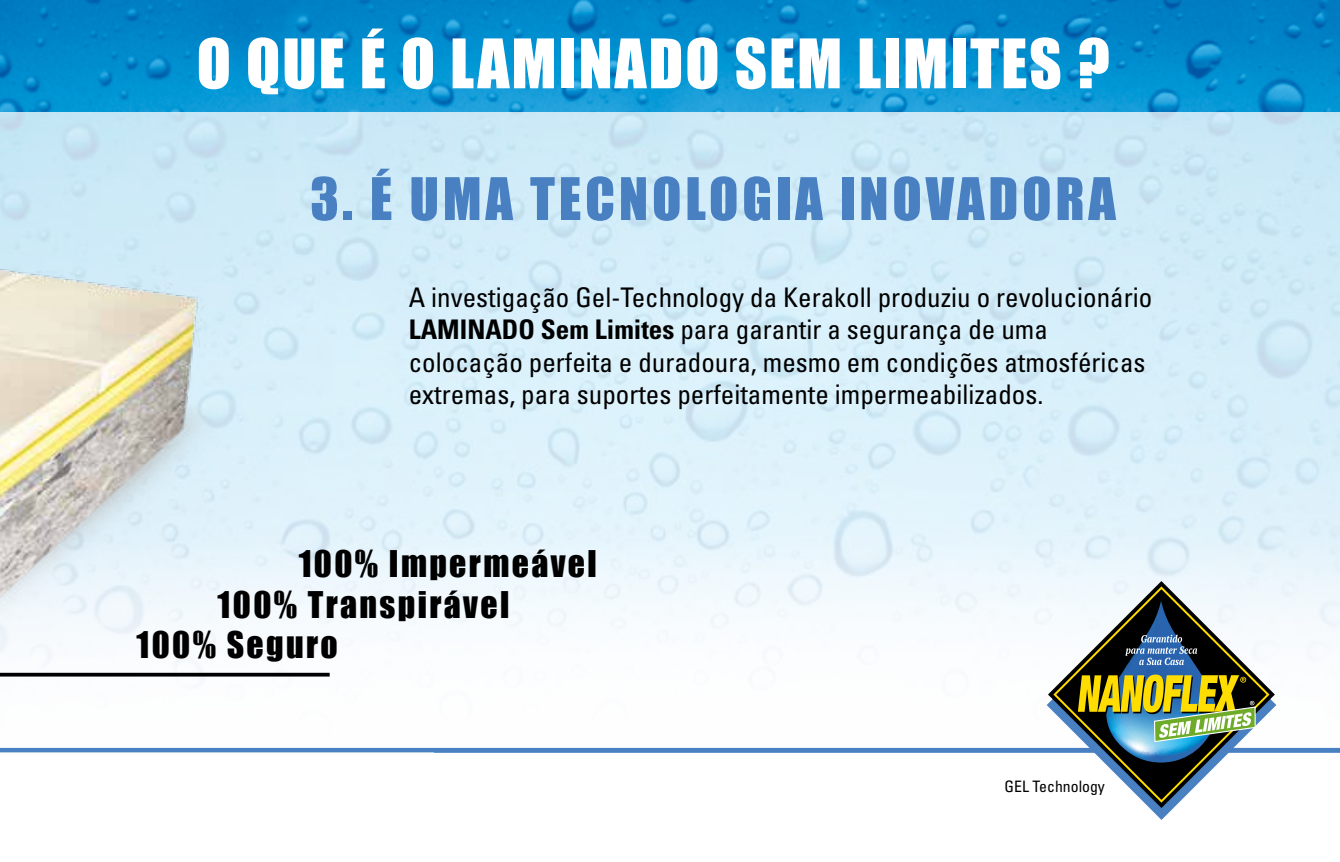
<style>
.page{position:relative;width:1340px;height:862px;background:#fff}
.page>*{position:absolute;margin:0;border:0;box-sizing:border-box;transform-origin:0 0}
.t1{font:63px "Impact";letter-spacing:.03em;color:#fff}
.t2{font:54px "Impact";letter-spacing:.07em;color:#4980c1}
.t3{font:33.75px "Impact";letter-spacing:.07em;color:#000}
.t4{font:condensed 27px/32.4px "Univers LT Std";color:#000}
.t5{font:condensed 15.75px "Univers LT Std";color:#000}
.s1{font-weight:700}
</style>
<div class="page">
<img style="left:238px;top:112px;width:1101px;height:641px">
<div style="left:0;top:747px;width:1339px;height:5px;background:#4980c1"></div>
<img style="left:238px;top:0;width:1101px;height:112px">
<img style="left:0;top:0;width:238px;height:753px">
<svg style="left:1046px;top:589px;width:230px;height:230px"></svg>
<svg style="left:1048px;top:580px;width:226px;height:227px"></svg>
<svg style="left:1051px;top:584px;width:219px;height:219px"></svg>
<svg style="left:1077px;top:600px;width:179px;height:162px"></svg>
<svg style="left:0;top:672px;width:330px;height:4px"></svg>
<h1 class="t1" style="left:197px;top:15px;width:914px">O QUE É O LAMINADO SEM LIMITES ?</h1>
<h2 class="t2" style="left:310px;top:157px;width:807px">3. É UMA TECNOLOGIA INOVADORA</h2>
<p class="t4" style="left:409px;top:280px;width:745px">A investigação Gel-Technology da Kerakoll produziu o revolucionário <span class="s1">LAMINADO Sem Limites</span> para garantir a segurança de uma colocação perfeita e duradoura, mesmo em condições atmosféricas extremas, para suportes perfeitamente impermeabilizados.</p>
<p class="t3" style="left:299px;top:537px;width:299px">100% Impermeável</p>
<p class="t3" style="left:218px;top:577px;width:293px">100% Transpirável</p>
<p class="t3" style="left:137px;top:618px;width:203px">100% Seguro</p>
<p class="t5" style="left:1004px;top:775px;width:102px">GEL Technology</p>
</div>
